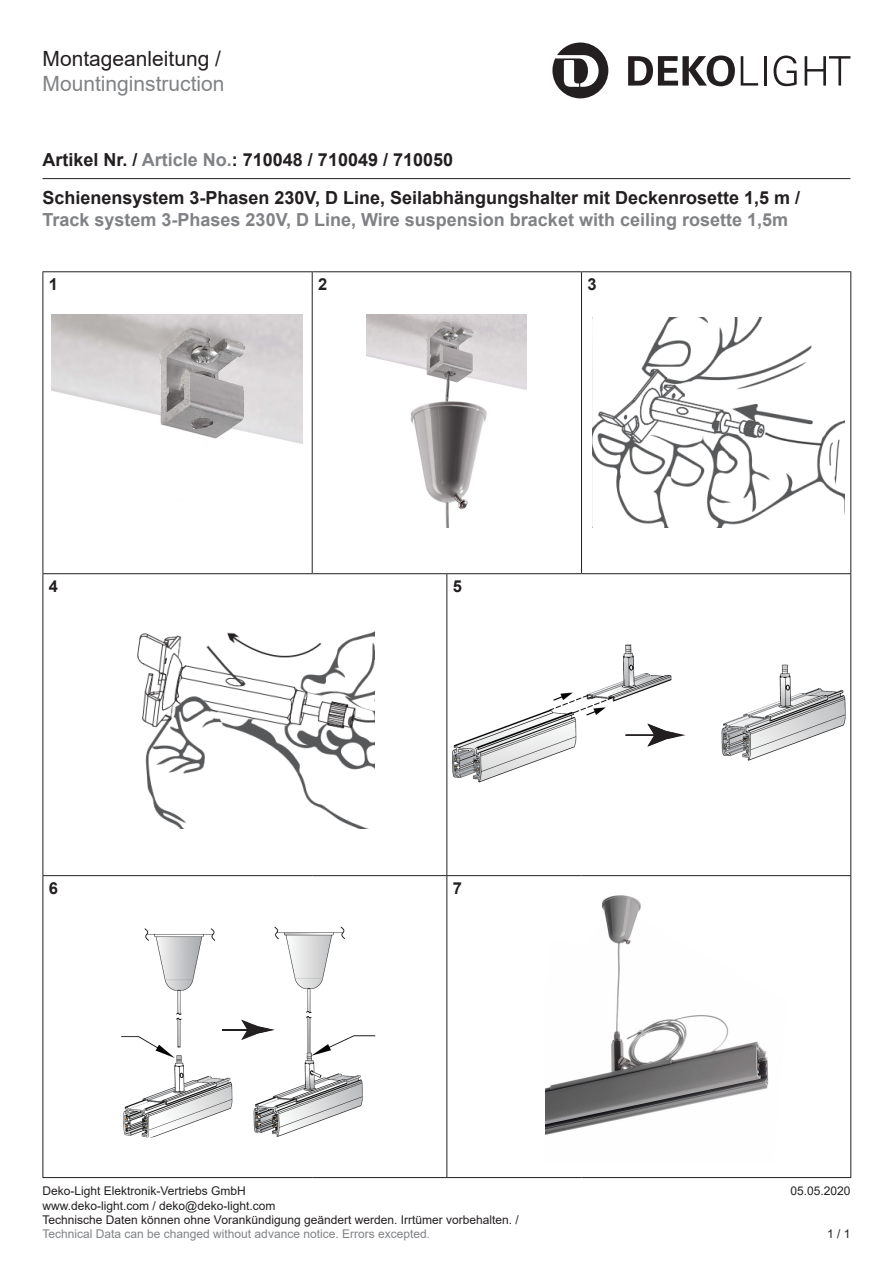
<style>
.page{position:relative;width:893px;height:1263px;background:#fff}
.page>*{position:absolute;margin:0;border:0;box-sizing:border-box;transform-origin:0 0}
.t1{font:21px "Arial";color:#808285}
.t2{font:21px "Arial";color:#231f20}
.Artikel_Nummer{font:700 18px "Arial";color:#231f20}
.Artikel_Nummer-2{font:700 18px "Arial";color:#808285}
.Fußtext{font:700 16.5px "Arial";color:#231f20}
.t3{font:12px/14.4px "Arial";color:#231f20}
.t4{font:12px "Arial";color:#808285}
.s1{color:#808285}
</style>
<div class="page">
<hr style="left:43px;top:178px;width:807px;height:1px;background:#231f20">
<svg style="left:552px;top:43px;width:56px;height:55px"></svg>
<svg style="left:628px;top:55px;width:107px;height:31px"></svg>
<svg style="left:741px;top:56px;width:17px;height:30px"></svg>
<hr style="left:764px;top:56px;width:2px;height:30px;background:#231f20">
<svg style="left:774px;top:56px;width:23px;height:30px"></svg>
<svg style="left:805px;top:56px;width:45px;height:30px"></svg>
<hr style="left:43px;top:271px;width:269px;height:1px;background:#231f20">
<hr style="left:43px;top:272px;width:1px;height:301px;background:#231f20">
<hr style="left:312px;top:271px;width:135px;height:1px;background:#231f20">
<hr style="left:312px;top:272px;width:1px;height:301px;background:#231f20">
<hr style="left:447px;top:271px;width:134px;height:1px;background:#231f20">
<hr style="left:581px;top:271px;width:270px;height:1px;background:#231f20">
<hr style="left:581px;top:272px;width:1px;height:301px;background:#231f20">
<hr style="left:850px;top:272px;width:1px;height:301px;background:#231f20">
<hr style="left:43px;top:573px;width:269px;height:1px;background:#231f20">
<hr style="left:43px;top:574px;width:1px;height:301px;background:#231f20">
<hr style="left:312px;top:573px;width:135px;height:1px;background:#231f20">
<hr style="left:447px;top:573px;width:134px;height:1px;background:#231f20">
<hr style="left:446px;top:574px;width:1px;height:301px;background:#231f20">
<hr style="left:581px;top:573px;width:270px;height:1px;background:#231f20">
<hr style="left:850px;top:574px;width:1px;height:301px;background:#231f20">
<hr style="left:43px;top:875px;width:269px;height:1px;background:#231f20">
<hr style="left:43px;top:876px;width:1px;height:301px;background:#231f20">
<hr style="left:312px;top:875px;width:135px;height:1px;background:#231f20">
<hr style="left:447px;top:875px;width:134px;height:1px;background:#231f20">
<hr style="left:446px;top:876px;width:1px;height:301px;background:#231f20">
<hr style="left:581px;top:875px;width:270px;height:1px;background:#231f20">
<hr style="left:850px;top:876px;width:1px;height:301px;background:#231f20">
<hr style="left:43px;top:1177px;width:269px;height:1px;background:#231f20">
<hr style="left:312px;top:1177px;width:135px;height:1px;background:#231f20">
<hr style="left:447px;top:1177px;width:134px;height:1px;background:#231f20">
<hr style="left:581px;top:1177px;width:270px;height:1px;background:#231f20">
<svg style="left:674px;top:732px;width:11px;height:6px"></svg>
<img style="left:452px;top:644px;width:220px;height:139px">
<img style="left:625px;top:734px;width:22px;height:2px">
<img style="left:647px;top:724px;width:27px;height:22px">
<img style="left:721px;top:664px;width:125px;height:97px">
<hr style="left:222px;top:1029px;width:30px;height:1px;background:#231f20">
<svg style="left:241px;top:1020px;width:12px;height:20px"></svg>
<img style="left:121px;top:928px;width:112px;height:209px">
<img style="left:253px;top:926px;width:122px;height:211px">
<img style="left:253px;top:1024px;width:22px;height:11px">
<img style="left:546px;top:895px;width:223px;height:240px">
<img style="left:367px;top:315px;width:159px;height:212px">
<img style="left:51px;top:315px;width:252px;height:129px">
<img style="left:137px;top:631px;width:237px;height:198px">
<img style="left:592px;top:318px;width:252px;height:209px">
<h1 class="t2" style="left:43px;top:44px;width:180px">Montageanleitung /</h1>
<h1 class="t1" style="left:43px;top:69px;width:184px">Mountinginstruction</h1>
<p class="Artikel_Nummer" style="left:43px;top:147px;width:412px">Artikel Nr. / <span class="s1">Article No.</span>: 710048 / 710049 / 710050</p>
<p class="Artikel_Nummer" style="left:43px;top:185px;width:759px">Schienensystem 3-Phasen 230V, D Line, Seilabhängungshalter mit Deckenrosette 1,5 m /</p>
<p class="Artikel_Nummer-2" style="left:43px;top:207px;width:747px">Track system 3-Phases 230V, D Line, Wire suspension bracket with ceiling rosette 1,5m</p>
<p class="Fußtext" style="left:49px;top:272px;width:11px">1</p>
<p class="Fußtext" style="left:318px;top:272px;width:11px">2</p>
<p class="Fußtext" style="left:587px;top:272px;width:11px">3</p>
<p class="Fußtext" style="left:49px;top:574px;width:11px">4</p>
<p class="Fußtext" style="left:453px;top:574px;width:11px">5</p>
<p class="Fußtext" style="left:49px;top:876px;width:11px">6</p>
<p class="Fußtext" style="left:453px;top:876px;width:11px">7</p>
<p class="t3" style="left:43px;top:1184px;width:205px">Deko-Light Elektronik-Vertriebs GmbH</p>
<p class="t3" style="left:790px;top:1184px;width:62px">05.05.2020</p>
<p class="t3" style="left:43px;top:1198px;width:478px">www.deko-light.com / deko@deko-light.com<br>Technische Daten können ohne Vorankündigung geändert werden. Irrtümer vorbehalten. /</p>
<p class="t4" style="left:43px;top:1226px;width:389px">Technical Data can be changed without advance notice. Errors excepted.</p>
<p class="t3" style="left:827px;top:1227px;width:25px">1 / 1</p>
</div>
